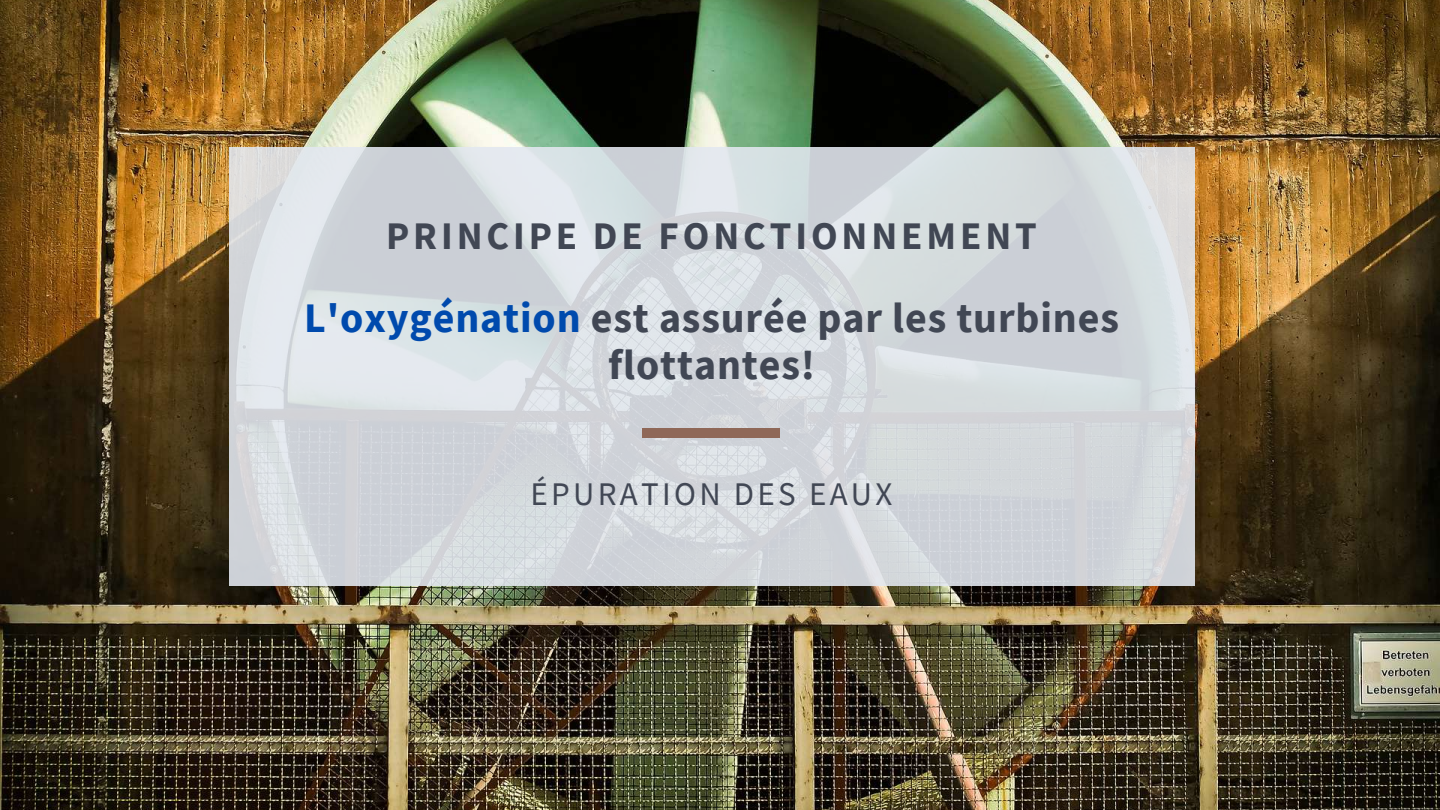
<style>
.page{position:relative;width:1440px;height:810px;background:#fff}
.page>*{position:absolute;margin:0;border:0;box-sizing:border-box;transform-origin:0 0}
.t1{font:700 42px/47.2px "Source Sans Pro";letter-spacing:.02em;color:#414754;text-align:center}
.t2{font:700 39px "Source Sans Pro";letter-spacing:.1em;color:#414754}
.t3{font:33px "Source Sans Pro";letter-spacing:.1em;color:#414754}
.s1{color:#004aad}
</style>
<div class="page">
<img style="left:0;top:0;width:1440px;height:810px">
<svg style="left:229px;top:147px;width:966px;height:438px;background:#d4d9de"></svg>
<div style="left:642px;top:428px;width:138px;height:9px;background:#8f6858"></div>
<p class="t2" style="left:386px;top:210px;width:652px">PRINCIPE DE FONCTIONNEMENT</p>
<p class="t1" style="left:304px;top:293px;width:816px"><span class="s1">L'oxygénation</span> est assurée par les turbines flottantes!</p>
<p class="t3" style="left:531px;top:473px;width:363px">ÉPURATION DES EAUX</p>
</div>
